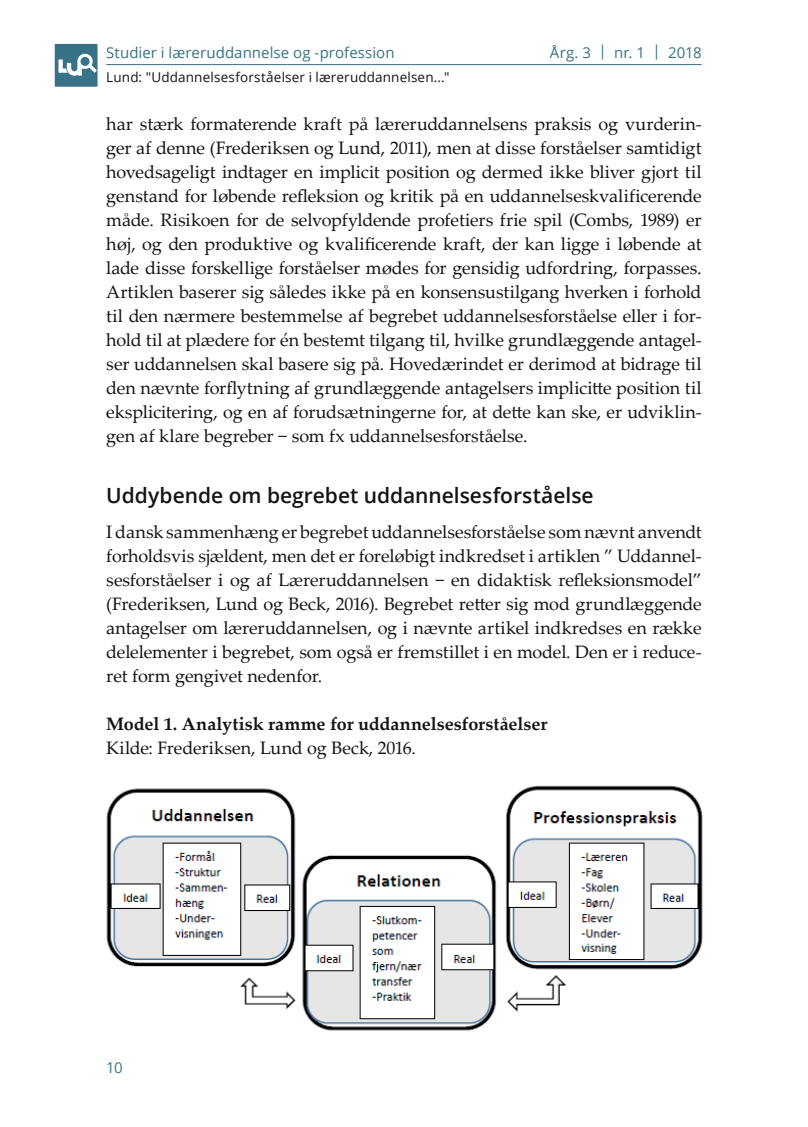
<style>
.page{position:relative;width:808px;height:1127px;background:#fff}
.page>*{position:absolute;margin:0;border:0;box-sizing:border-box;transform-origin:0 0}
.t1{font:600 21px "Open Sans";color:#131413}
.t2{font:18px/24px "Palatino Linotype";letter-spacing:-.005em;color:#131413;text-align:justify}
.t3{font:700 18px "Palatino Linotype";color:#131413}
.t4{font:15px "Open Sans";letter-spacing:.005em;color:#377286}
.t5{font:13.5px "Open Sans";letter-spacing:.01em;color:#131413}
</style>
<div class="page">
<hr style="left:106px;top:64px;width:596px;height:1px;background:#377286">
<div style="left:55px;top:44px;width:43px;height:43px;background:#377286"></div>
<svg style="left:59px;top:54px;width:38px;height:22px"></svg>
<img style="left:106px;top:785px;width:597px;height:246px">
<p class="t4" style="left:106px;top:42px;width:290px">Studier i læreruddannelse og -profession</p>
<p class="t4" style="left:550px;top:42px;width:153px">Årg. 3 | nr. 1 | 2018</p>
<p class="t5" style="left:106px;top:68px;width:345px">Lund: "Uddannelsesforståelser i læreruddannelsen..."</p>
<p class="t2" style="left:106px;top:111px;width:597px">har stærk formaterende kraft på læreruddannelsens praksis og vurderin&shy;ger af denne (Frederiksen og Lund, 2011), men at disse forståelser samtidigt hovedsageligt indtager en implicit position og dermed ikke bliver gjort til genstand for løbende refleksion og kritik på en uddannelseskvalificerende måde. Risikoen for de selvopfyldende profetiers frie spil (Combs, 1989) er høj, og den produktive og kvalificerende kraft, der kan ligge i løbende at lade disse forskellige forståelser mødes for gensidig udfordring, forpasses.<br>Artiklen baserer sig således ikke på en konsensustilgang hverken i forhold til den nærmere bestemmelse af begrebet uddannelsesforståelse eller i for&shy;hold til at plædere for én bestemt tilgang til, hvilke grundlæggende antagel&shy;ser uddannelsen skal basere sig på. Hovedærindet er derimod at bidrage til den nævnte forflytning af grundlæggende antagelsers implicitte position til eksplicitering, og en af forudsætningerne for, at dette kan ske, er udviklin&shy;gen af klare begreber − som fx uddannelsesforståelse.</p>
<p class="t1" style="left:106px;top:481px;width:489px">Uddybende om begrebet uddannelsesforståelse</p>
<p class="t2" style="left:106px;top:519px;width:597px">I dansk sammenhæng er begrebet uddannelsesforståelse som nævnt anvendt forholdsvis sjældent, men det er foreløbigt indkredset i artiklen ” Uddannel&shy;sesforståelser i og af Læreruddannelsen − en didaktisk refleksionsmodel” (Frederiksen, Lund og Beck, 2016). Begrebet retter sig mod grundlæggende antagelser om læreruddannelsen, og i nævnte artikel indkredses en række delelementer i begrebet, som også er fremstillet i en model. Den er i reduce&shy;ret form gengivet nedenfor.</p>
<p class="t3" style="left:106px;top:711px;width:443px">Model 1. Analytisk ramme for uddannelsesforståelser</p>
<p class="t2" style="left:106px;top:735px;width:311px">Kilde: Frederiksen, Lund og Beck, 2016.</p>
<p class="t4" style="left:106px;top:1057px;width:18px">10</p>
</div>
